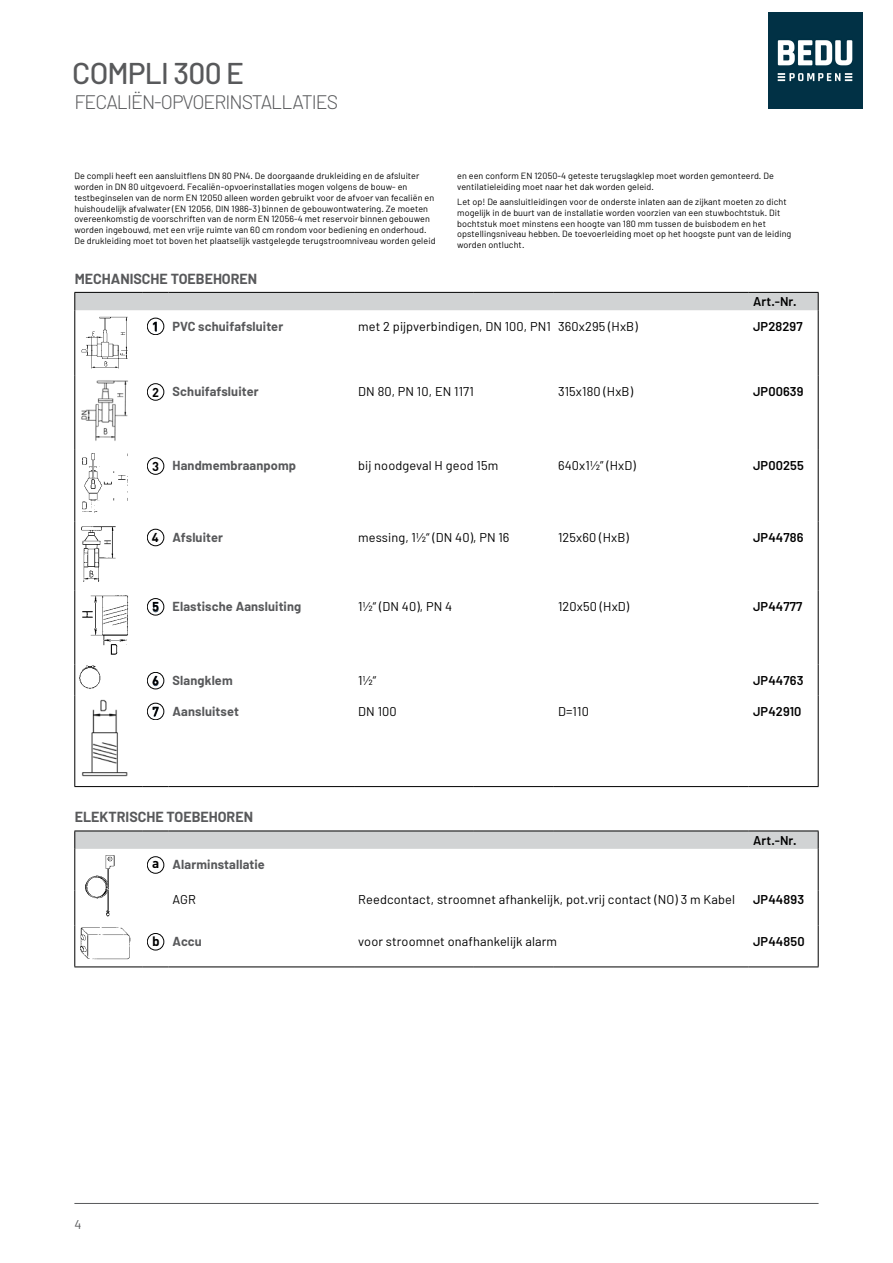
<style>
.page{position:relative;width:893px;height:1263px;background:#fff}
.page>*{position:absolute;margin:0;border:0;box-sizing:border-box;transform-origin:0 0}
.t1{font:500 30px "Barlow";letter-spacing:-.025em;color:#58595b}
.t2{font:300 19.5px "Barlow";letter-spacing:-.05em;color:#58595b}
.t3{font:700 14.25px "Barlow";color:#58595b}
.t4{font:12.75px "Barlow";letter-spacing:.01em;color:#000}
.t5{font:700 12.75px "Barlow";letter-spacing:.01em;color:#58595b}
.t6{font:600 12.75px "Barlow";letter-spacing:.01em;color:#000}
.t7{font:12.75px "Barlow";color:#58595b}
.t8{font:9px/10.8px "Barlow";letter-spacing:.01em;color:#000}
.s1{font-family:"DIN Pro";color:#000}
.s2{font-family:"DIN Pro";font-size:13.5px;color:#000}
</style>
<div class="page">
<hr style="left:74px;top:1203px;width:745px;height:1px;background:#58595b">
<div style="left:74px;top:292px;width:745px;height:18px;background:#d1d3d4"></div>
<hr style="left:168px;top:292px;width:186px;height:1px;background:#000">
<hr style="left:354px;top:292px;width:119px;height:1px;background:#000">
<hr style="left:473px;top:292px;width:81px;height:1px;background:#000">
<hr style="left:554px;top:292px;width:195px;height:1px;background:#000">
<hr style="left:749px;top:292px;width:70px;height:1px;background:#000">
<hr style="left:74px;top:310px;width:1px;height:66px;background:#000">
<hr style="left:818px;top:310px;width:1px;height:66px;background:#000">
<hr style="left:74px;top:376px;width:1px;height:74px;background:#000">
<hr style="left:818px;top:376px;width:1px;height:74px;background:#000">
<hr style="left:74px;top:450px;width:1px;height:71px;background:#000">
<hr style="left:818px;top:450px;width:1px;height:71px;background:#000">
<hr style="left:74px;top:521px;width:1px;height:70px;background:#000">
<hr style="left:818px;top:521px;width:1px;height:70px;background:#000">
<hr style="left:74px;top:591px;width:1px;height:73px;background:#000">
<hr style="left:818px;top:591px;width:1px;height:73px;background:#000">
<hr style="left:74px;top:664px;width:1px;height:31px;background:#000">
<hr style="left:818px;top:664px;width:1px;height:31px;background:#000">
<hr style="left:74px;top:695px;width:1px;height:91px;background:#000">
<hr style="left:74px;top:786px;width:69px;height:1px;background:#000">
<svg style="left:143px;top:786px;width:25px;height:1px"></svg>
<hr style="left:168px;top:786px;width:186px;height:1px;background:#000">
<hr style="left:354px;top:786px;width:119px;height:1px;background:#000">
<hr style="left:473px;top:786px;width:81px;height:1px;background:#000">
<hr style="left:554px;top:786px;width:195px;height:1px;background:#000">
<hr style="left:818px;top:695px;width:1px;height:91px;background:#000">
<hr style="left:749px;top:786px;width:70px;height:1px;background:#000">
<img style="left:81px;top:316px;width:47px;height:53px">
<div style="left:147px;top:318px;width:17px;height:17px;border:1px solid #000;border-radius:50%"></div>
<svg style="left:153px;top:321px;width:4px;height:11px"></svg>
<img style="left:81px;top:380px;width:47px;height:61px">
<div style="left:147px;top:383px;width:17px;height:17px;border:1px solid #000;border-radius:50%"></div>
<img style="left:82px;top:453px;width:46px;height:60px">
<div style="left:147px;top:457px;width:17px;height:17px;border:1px solid #000;border-radius:50%"></div>
<img style="left:81px;top:526px;width:35px;height:56px">
<div style="left:147px;top:529px;width:17px;height:17px;border:1px solid #000;border-radius:50%"></div>
<img style="left:82px;top:595px;width:47px;height:60px">
<div style="left:147px;top:598px;width:17px;height:17px;border:1px solid #000;border-radius:50%"></div>
<svg style="left:152px;top:602px;width:7px;height:10px"></svg>
<img style="left:79px;top:666px;width:21px;height:22px">
<div style="left:147px;top:672px;width:17px;height:17px;border:1px solid #000;border-radius:50%"></div>
<svg style="left:152px;top:676px;width:7px;height:10px"></svg>
<img style="left:81px;top:699px;width:47px;height:78px">
<div style="left:147px;top:703px;width:17px;height:17px;border:1px solid #000;border-radius:50%"></div>
<svg style="left:153px;top:706px;width:6px;height:11px"></svg>
<hr style="left:818px;top:849px;width:1px;height:42px;background:#000">
<div style="left:74px;top:830px;width:745px;height:19px;background:#d1d3d4"></div>
<hr style="left:168px;top:830px;width:186px;height:1px;background:#000">
<hr style="left:354px;top:830px;width:119px;height:1px;background:#000">
<hr style="left:473px;top:830px;width:81px;height:1px;background:#000">
<hr style="left:554px;top:830px;width:195px;height:1px;background:#000">
<hr style="left:749px;top:830px;width:70px;height:1px;background:#000">
<hr style="left:74px;top:849px;width:1px;height:42px;background:#000">
<hr style="left:74px;top:891px;width:1px;height:34px;background:#000">
<hr style="left:818px;top:891px;width:1px;height:34px;background:#000">
<hr style="left:74px;top:925px;width:1px;height:41px;background:#000">
<hr style="left:74px;top:966px;width:69px;height:1px;background:#000">
<svg style="left:143px;top:966px;width:25px;height:1px"></svg>
<hr style="left:168px;top:966px;width:186px;height:1px;background:#000">
<hr style="left:354px;top:966px;width:119px;height:1px;background:#000">
<hr style="left:473px;top:966px;width:81px;height:1px;background:#000">
<hr style="left:554px;top:966px;width:195px;height:1px;background:#000">
<hr style="left:818px;top:925px;width:1px;height:41px;background:#000">
<hr style="left:749px;top:966px;width:70px;height:1px;background:#000">
<img style="left:85px;top:855px;width:30px;height:62px">
<div style="left:147px;top:856px;width:17px;height:17px;border:1px solid #000;border-radius:50%"></div>
<img style="left:80px;top:927px;width:50px;height:33px">
<div style="left:147px;top:933px;width:17px;height:17px;border:1px solid #000;border-radius:50%"></div>
<img style="left:768px;top:13px;width:94px;height:95px">
<h1 class="t1" style="left:72px;top:55px;width:173px">COMPLI 300 E</h1>
<h2 class="t2" style="left:74px;top:90px;width:265px">FECALIËN-OPVOERINSTALLATIES</h2>
<p class="t8" style="left:74px;top:170px;width:363px">De compli heeft een aansluitflens DN 80 PN4. De doorgaande drukleiding en de afsluiter worden in DN 80 uitgevoerd. Fecaliën-opvoerinstallaties mogen volgens de bouw- en testbeginselen van de norm EN 12050 alleen worden gebruikt voor de afvoer van fecaliën en huishoudelijk afvalwater (EN 12056, DIN 1986-3) binnen de gebouwontwatering. Ze moeten overeenkomstig de voorschriften van de norm EN 12056-4 met reservoir binnen gebouwen worden ingebouwd, met een vrije ruimte van 60 cm rondom voor bediening en onderhoud.<br>De drukleiding moet tot boven het plaatselijk vastgelegde terugstroomniveau worden geleid</p>
<p class="t8" style="left:457px;top:170px;width:318px">en een conform EN 12050-4 geteste terugslagklep moet worden gemonteerd. De ventilatieleiding moet naar het dak worden geleid.</p>
<p class="t8" style="left:457px;top:196px;width:336px">Let op! De aansluitleidingen voor de onderste inlaten aan de zijkant moeten zo dicht mogelijk in de buurt van de installatie worden voorzien van een stuwbochtstuk. Dit bochtstuk moet minstens een hoogte van 180 mm tussen de buisbodem en het opstellingsniveau hebben. De toevoerleiding moet op het hoogste punt van de leiding worden ontlucht.</p>
<h3 class="t3" style="left:75px;top:270px;width:184px">MECHANISCHE TOEBEHOREN</h3>
<h3 class="t6" style="left:753px;top:293px;width:45px">Art.-Nr.</h3>
<h3 class="t5" style="left:152px;top:318px;width:133px"><span class="s1">1</span> PVC schuifafsluiter</h3>
<h3 class="t4" style="left:358px;top:318px;width:281px">met 2 pijpverbindigen, DN 100, PN1 360x295 (HxB)</h3>
<h3 class="t6" style="left:753px;top:318px;width:51px">JP28297</h3>
<h3 class="t5" style="left:152px;top:384px;width:108px"><span class="s1">2</span> Schuifafsluiter</h3>
<h3 class="t4" style="left:358px;top:384px;width:117px">DN 80, PN 10, EN 1171</h3>
<h3 class="t4" style="left:558px;top:384px;width:76px">315x180 (HxB)</h3>
<h3 class="t6" style="left:753px;top:384px;width:52px">JP00639</h3>
<h3 class="t5" style="left:152px;top:458px;width:145px"><span class="s1">3</span> Handmembraanpomp</h3>
<h3 class="t4" style="left:358px;top:458px;width:141px">bij noodgeval H geod 15m</h3>
<h3 class="t4" style="left:558px;top:458px;width:79px">640x1½” (HxD)</h3>
<h3 class="t6" style="left:753px;top:458px;width:52px">JP00255</h3>
<h3 class="t5" style="left:152px;top:529px;width:73px"><span class="s1">4</span> Afsluiter</h3>
<h3 class="t4" style="left:358px;top:529px;width:153px">messing, 1½“ (DN 40), PN 16</h3>
<h3 class="t4" style="left:558px;top:529px;width:72px">125x60 (HxB)</h3>
<h3 class="t6" style="left:753px;top:529px;width:52px">JP44786</h3>
<h3 class="t5" style="left:152px;top:599px;width:151px"><span class="s1">5</span> Elastische Aansluiting</h3>
<h3 class="t4" style="left:358px;top:599px;width:95px">1½“ (DN 40), PN 4</h3>
<h3 class="t4" style="left:558px;top:599px;width:73px">120x50 (HxD)</h3>
<h3 class="t6" style="left:753px;top:599px;width:51px">JP44777</h3>
<h3 class="t5" style="left:152px;top:672px;width:82px"><span class="s1">6</span> Slangklem</h3>
<h3 class="t4" style="left:358px;top:672px;width:20px">1½“</h3>
<h3 class="t6" style="left:753px;top:672px;width:52px">JP44763</h3>
<h3 class="t5" style="left:152px;top:703px;width:88px"><span class="s1">7</span> Aansluitset</h3>
<h3 class="t4" style="left:358px;top:703px;width:40px">DN 100</h3>
<h3 class="t4" style="left:558px;top:703px;width:32px">D=110</h3>
<h3 class="t6" style="left:753px;top:703px;width:50px">JP42910</h3>
<h3 class="t3" style="left:75px;top:808px;width:180px">ELEKTRISCHE TOEBEHOREN</h3>
<h3 class="t6" style="left:753px;top:832px;width:45px">Art.-Nr.</h3>
<h3 class="t5" style="left:152px;top:857px;width:114px"><span class="s2">a</span> Alarminstallatie</h3>
<h3 class="t4" style="left:173px;top:892px;width:25px">AGR</h3>
<h3 class="t4" style="left:358px;top:892px;width:378px">Reedcontact, stroomnet afhankelijk, pot.vrij contact (NO) 3 m Kabel</h3>
<h3 class="t6" style="left:753px;top:892px;width:53px">JP44893</h3>
<h3 class="t5" style="left:152px;top:933px;width:51px"><span class="s2">b</span> Accu</h3>
<h3 class="t4" style="left:358px;top:933px;width:200px">voor stroomnet onafhankelijk alarm</h3>
<h3 class="t6" style="left:753px;top:933px;width:53px">JP44850</h3>
<h3 class="t7" style="left:74px;top:1216px;width:9px">4</h3>
</div>
